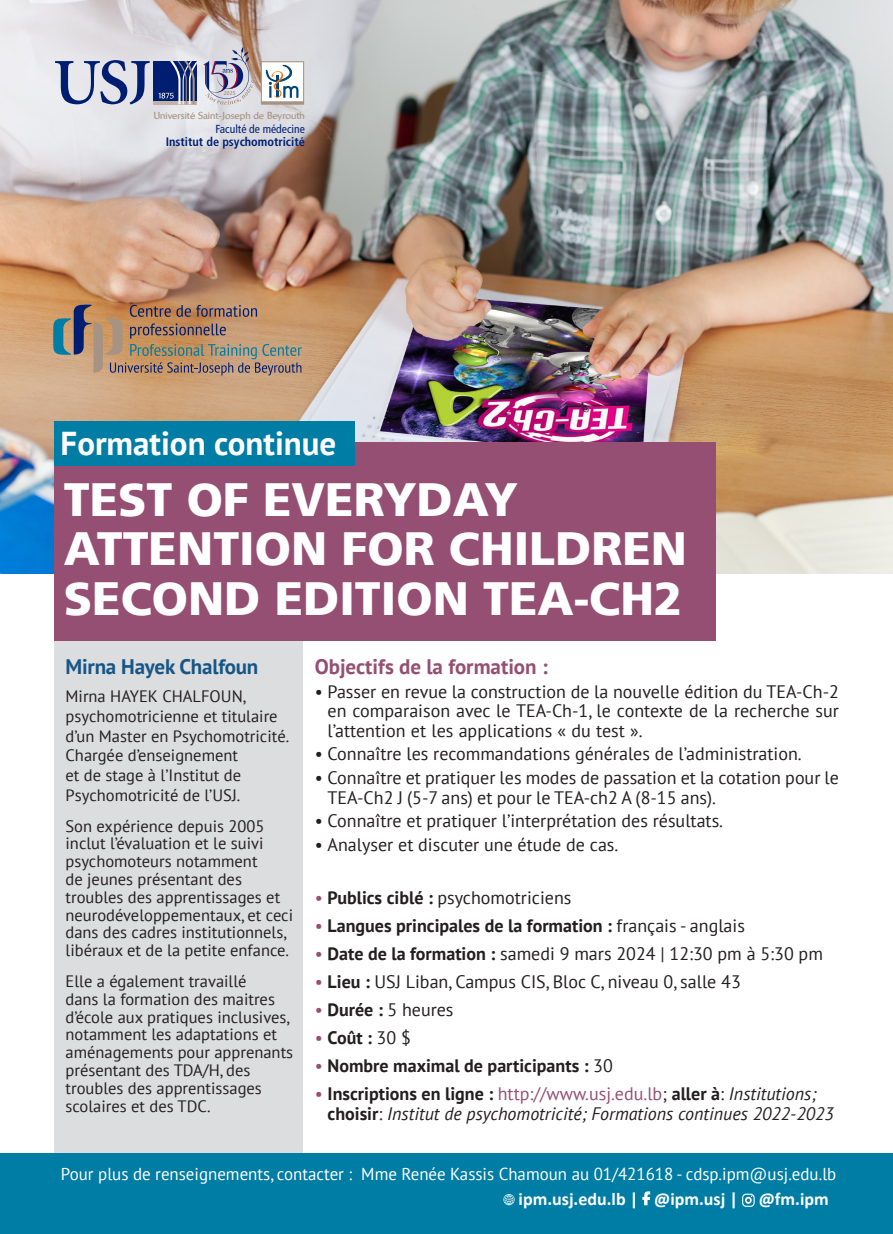
<style>
.page{position:relative;width:893px;height:1234px;background:#fff}
.page>*{position:absolute;margin:0;border:0;box-sizing:border-box;transform-origin:0 0}
.t1{font:900 46.5px/49.5px "Frutiger LT Arabic 75";color:#fff}
.t2{font:700 33px "PT Sans";color:#fff}
.t3{font:700 21px "PT Sans";color:#954f72}
.t4{font:700 21px "PT Sans";letter-spacing:-.01em;color:#165687}
.t5{font:18px/19.5px "PT Sans";color:#231f20;text-align:justify}
.t6{font:italic 18px/19.5px "PT Sans";color:#231f20}
.t7{font:700 18px "PT Sans";color:#231f20}
.t8{font:700 18px "Calibri";color:#fff}
.t9{font:17.25px "PT Sans";color:#fff}
.t10{font:16.5px/17.9px "PT Sans";color:#231f20}
.t11{font:700 condensed 12.3px "Frutiger";color:#001e71}
.t12{font:condensed 11.55px "Frutiger LT";color:#001e71}
.t13{font:700 9.75px "Linotype Brewery";color:#a79383}
.s1{color:#954f72}
.s2{font-weight:700}
.s3{font-weight:400;color:#954f72}
.s4{font-weight:400}
.s5{font-style:normal;color:#954f72}
.s6{font-weight:700;font-style:normal}
.s7{font-style:normal}
</style>
<div class="page">
<div style="left:54px;top:641px;width:249px;height:530px;background:#dcdddf"></div>
<img style="left:0;top:0;width:893px;height:573px">
<div style="left:0;top:1152px;width:893px;height:81px;background:#007da4"></div>
<div style="left:54px;top:442px;width:662px;height:199px;background:#954f72"></div>
<div style="left:54px;top:421px;width:301px;height:44px;background:#007da4"></div>
<svg style="left:503px;top:1194px;width:12px;height:10px"></svg>
<svg style="left:642px;top:1191px;width:8px;height:13px"></svg>
<div style="left:742px;top:1193px;width:13px;height:13px;border:1px solid #fff;border-radius:4px"></div>
<div style="left:745px;top:1196px;width:7px;height:7px;border:2px solid #fff;border-radius:50%"></div>
<svg style="left:53px;top:304px;width:249px;height:71px"></svg>
<div style="left:154px;top:61px;width:43px;height:40px;background:#001e71"></div>
<hr style="left:154px;top:101px;width:43px;height:3px;background:#c2b2a7">
<svg style="left:55px;top:60px;width:95px;height:44px"></svg>
<svg style="left:159px;top:61px;width:38px;height:43px"></svg>
<svg style="left:203px;top:47px;width:52px;height:58px"></svg>
<svg style="left:261px;top:61px;width:43px;height:43px"></svg>
<p class="t13" style="left:154px;top:110px;width:153px">Université Saint-Joseph de Beyrouth</p>
<p class="t12" style="left:215px;top:122px;width:91px">Faculté de médecine</p>
<p class="t11" style="left:166px;top:134px;width:141px">Institut de psychomotricité</p>
<p class="t2" style="left:61px;top:421px;width:277px">Formation continue</p>
<p class="t1" style="left:64px;top:474px;width:625px">TEST OF EVERYDAY<br>ATTENTION FOR CHILDREN</p>
<p class="t1" style="left:64px;top:573px;width:620px">SECOND EDITION TEA-CH2</p>
<p class="t4" style="left:66px;top:652px;width:194px">Mirna Hayek Chalfoun</p>
<p class="t10" style="left:66px;top:685px;width:225px;line-height:19.8px">Mirna HAYEK CHALFOUN, psychomotricienne et titulaire ’dun Master en Psychomotricité.<br>Chargée ’denseignement<br>et de stage ’là Institut de<br>Psychomotricité de ’l USJ.</p>
<p class="t10" style="left:66px;top:816px;width:229px">Son expérience depuis 2005 inclut ’lévaluation et le suivi psychomoteurs notamment<br>de jeunes présentant des troubles des apprentissages et neurodéveloppementaux, et ceci dans des cadres institutionnels, libéraux et de la petite enfance.</p>
<p class="t10" style="left:66px;top:971px;width:229px">Elle a également travaillé<br>dans la formation des maitres ’décole aux pratiques inclusives, notamment les adaptations et aménagements pour apprenants présentant des TDA H/ , des troubles des apprentissages scolaires et des TDC.</p>
<p class="t3" style="left:315px;top:652px;width:234px">Objectifs de la formation :</p>
<p class="t5" style="left:328px;top:681px;width:513px;text-indent:-13px">• Passer en revue la construction de la nouvelle édition du TEA-Ch-2 en comparaison avec le TEA-Ch-1, le contexte de la recherche sur ’lattention et les applications « du test .«</p>
<p class="t5" style="left:315px;top:743px;width:489px">• Connaître les recommandations générales de ’l administration.</p>
<p class="t5" style="left:328px;top:767px;width:513px;text-indent:-13px">• Connaître et pratiquer les modes de passation et la cotation pour le<br>TEA-Ch2 (J 5-7 ans) et pour le TEA-ch2 A (8-15 ans .(</p>
<p class="t5" style="left:315px;top:810px;width:410px">• Connaître et pratiquer ’l interprétation des résultats.</p>
<p class="t5" style="left:315px;top:834px;width:305px">• Analyser et discuter une étude de cas.</p>
<p class="t5" style="left:315px;top:887px;width:258px"><span class="s1">•</span> <span class="s2">Publics ciblé :</span> psychomotriciens</p>
<p class="t7" style="left:315px;top:913px;width:432px"><span class="s3">•</span> Langues principales de la formation : <span class="s4">français - anglais</span></p>
<p class="t5" style="left:315px;top:943px;width:510px"><span class="s1">•</span> <span class="s2">Date de la formation :</span> samedi 9 mars 2024 | 12:30 pm à 5:30 pm</p>
<p class="t5" style="left:315px;top:971px;width:428px"><span class="s1">•</span> <span class="s2">Lieu :</span> USJ Liban, Campus CIS, Bloc ,C niveau 0, salle 43</p>
<p class="t5" style="left:315px;top:999px;width:140px"><span class="s1">•</span> <span class="s2">Durée</span> 5<span class="s2">:</span> heures</p>
<p class="t7" style="left:315px;top:1025px;width:98px"><span class="s3">•</span> Coût : <span class="s4">30 $</span></p>
<p class="t7" style="left:315px;top:1053px;width:300px"><span class="s3">•</span> Nombre maximal de participants : <span class="s4">30</span></p>
<p class="t6" style="left:328px;top:1083px;width:508px;text-indent:-13px"><span class="s5">•</span> <span class="s6">Inscriptions en ligne :</span> <span class="s5">http://www.usj.edu l b.</span> <span class="s7">;</span> <span class="s6">aller</span> <span class="s7">:</span><span class="s6">à</span> Institutions; <span class="s6">choisir</span><span class="s7">:</span> Institut de psychomotricité; Formations continues 2022-2023</p>
<p class="t9" style="left:61px;top:1162px;width:293px">Pour plus de renseignements, contacter :</p>
<p class="t9" style="left:361px;top:1162px;width:477px">Mme Renée Kassis Chamoun au 01/421618 - cdsp.ipm@usj.edu l b.</p>
<p class="t8" style="left:519px;top:1186px;width:312px">ipm.usj.edu l b. | @ipm.usj | @fm.ipm</p>
</div>
